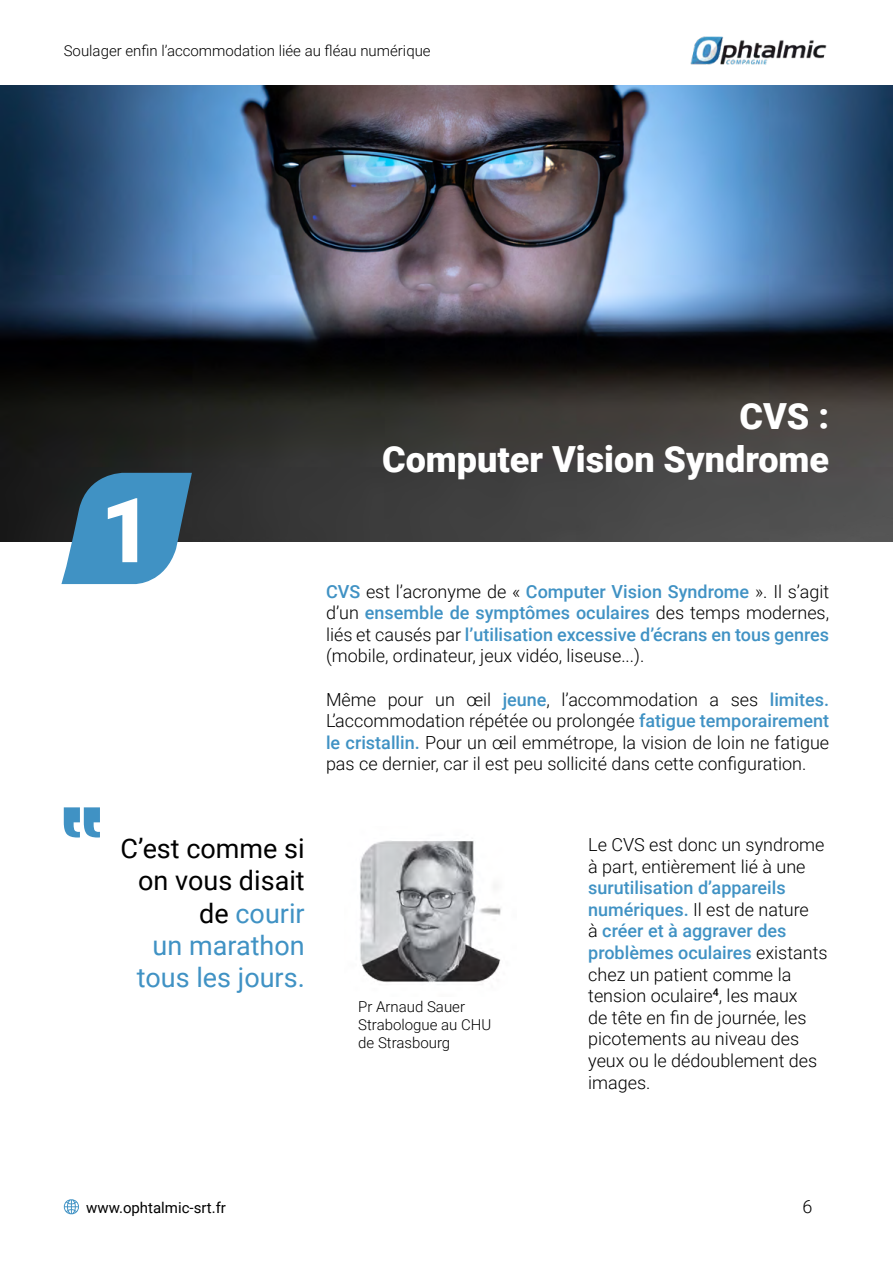
<style>
.page{position:relative;width:893px;height:1263px;background:#fff}
.page>*{position:absolute;margin:0;border:0;box-sizing:border-box;transform-origin:0 0}
.t1{font:900 90px "Roboto";color:#fff}
.t2{font:900 36px "Roboto";color:#fff}
.t3{font:27px "Roboto";color:#4092c4}
.t4{font:27px "Roboto";color:#000}
.t5{font:300 18px/21.6px "Roboto";color:#000;text-align:justify}
.t6{font:300 15px "Roboto";color:#000}
.t7{font:15px "Roboto";color:#000}
.s1{font-weight:500;color:#4092c4}
.s2{color:#000}
</style>
<div class="page">
<img style="left:690px;top:36px;width:137px;height:28px">
<svg style="left:63px;top:1199px;width:16px;height:16px"></svg>
<img style="left:360px;top:840px;width:141px;height:142px">
<svg style="left:64px;top:807px;width:36px;height:30px"></svg>
<img style="left:1px;top:85px;width:891px;height:456px">
<svg style="left:61px;top:473px;width:131px;height:111px;background:#4d8cb2"></svg>
<p class="t6" style="left:64px;top:40px;width:368px">Soulager enfin l’accommodation liée au fléau numérique</p>
<p class="t1" style="left:100px;top:467px;width:54px">1</p>
<p class="t2" style="left:739px;top:391px;width:91px">CVS :</p>
<p class="t2" style="left:382px;top:434px;width:449px">Computer Vision Syndrome</p>
<p class="t5" style="left:326px;top:580px;width:505px"><span class="s1">CVS</span> est l’acronyme de « <span class="s1">Computer Vision Syndrome</span> ». Il s’agit d’un <span class="s1">ensemble de symptômes oculaires</span> des temps modernes, liés et causés par <span class="s1">l’utilisation excessive d’écrans en tous genres </span>(mobile, ordinateur, jeux vidéo, liseuse...).</p>
<p class="t5" style="left:326px;top:688px;width:505px">Même pour un œil <span class="s1">jeune</span>, l’accommodation a ses <span class="s1">limites.<br></span>L’accommodation répétée ou prolongée <span class="s1">fatigue temporairement le cristallin.</span> Pour un œil emmétrope, la vision de loin ne fatigue pas ce dernier, car il est peu sollicité dans cette configuration.</p>
<p class="t4" style="left:120px;top:829px;width:186px">C’est comme si</p>
<p class="t4" style="left:138px;top:862px;width:168px">on vous disait</p>
<p class="t3" style="left:199px;top:894px;width:107px"><span class="s2">de</span> courir</p>
<p class="t3" style="left:153px;top:926px;width:154px">un marathon</p>
<p class="t3" style="left:137px;top:959px;width:169px">tous les jours.</p>
<p class="t6" style="left:358px;top:996px;width:108px">Pr Arnaud Sauer</p>
<p class="t6" style="left:358px;top:1014px;width:135px">Strabologue au CHU</p>
<p class="t6" style="left:358px;top:1032px;width:94px">de Strasbourg</p>
<p class="t5" style="left:588px;top:833px;width:241px;text-align:left">Le CVS est donc un syndrome à part, entièrement lié à une <span class="s1">surutilisation d’appareils numériques.</span> Il est de nature<br>à <span class="s1">créer et à aggraver des problèmes oculaires</span> existants chez un patient comme la tension oculaire<sup>4</sup>, les maux<br>de tête en fin de journée, les picotements au niveau des yeux ou le dédoublement des images.</p>
<p class="t7" style="left:86px;top:1197px;width:141px">www.ophtalmic-srt.fr</p>
<p class="t5" style="left:802px;top:1195px;width:11px">6</p>
</div>
